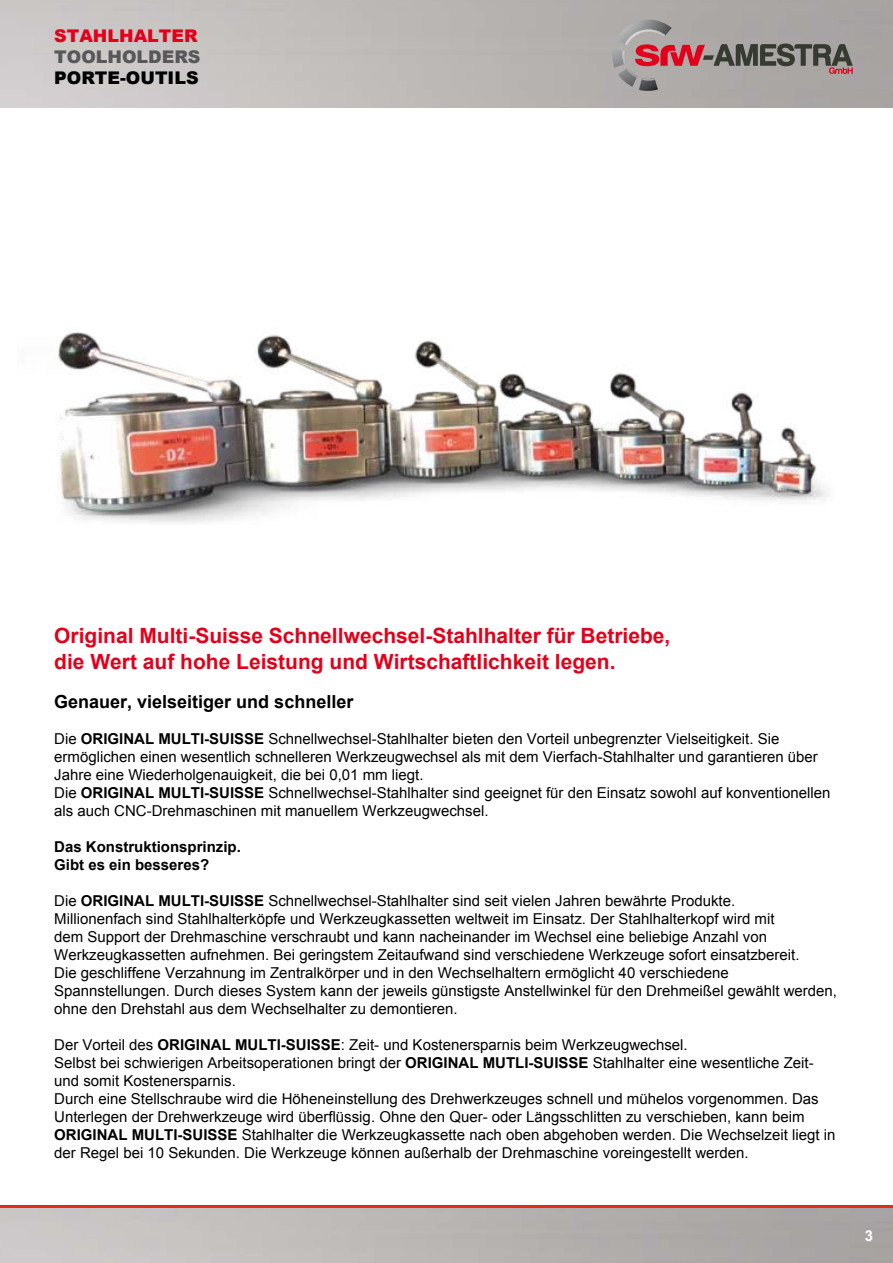
<style>
.page{position:relative;width:893px;height:1263px;background:#fff}
.page>*{position:absolute;margin:0;border:0;box-sizing:border-box;transform-origin:0 0}
.t1{font:700 21px/25.2px "Arial";color:#e2001a}
.t2{font:700 18px "Arial";color:#000}
.t3{font:900 17.4px "Arial";color:#000}
.t4{font:900 17.4px "Arial";color:#e2001a}
.t5{font:900 17.4px "Arial";color:#58585a}
.t6{font:15px/18px "Arial";color:#000}
.t7{font:700 15px/18px "Arial";color:#000}
.t8{font:700 15px "Arial";color:#fff}
.s1{font-weight:700}
</style>
<div class="page">
<img style="left:0;top:1207px;width:893px;height:56px">
<hr style="left:0;top:1205px;width:893px;height:2px;background:#e42a18">
<svg style="left:612px;top:20px;width:241px;height:71px;background:#9f908f"></svg>
<img style="left:57px;top:332px;width:771px;height:191px">
<p class="t4" style="left:54px;top:23px;width:145px">STAHLHALTER</p>
<p class="t5" style="left:54px;top:44px;width:146px">TOOLHOLDERS</p>
<p class="t3" style="left:54px;top:65px;width:144px">PORTE-OUTILS</p>
<h1 class="t1" style="left:54px;top:624px;width:618px">Original Multi-Suisse Schnellwechsel-Stahlhalter für Betriebe, die Wert auf hohe Leistung und Wirtschaftlichkeit legen.</h1>
<p class="t2" style="left:54px;top:690px;width:301px">Genauer, vielseitiger und schneller</p>
<p class="t6" style="left:54px;top:730px;width:778px">Die <span class="s1">ORIGINAL MULTI-SUISSE</span> Schnellwechsel-Stahlhalter bieten den Vorteil unbegrenzter Vielseitigkeit. Sie ermöglichen einen wesentlich schnelleren Werkzeugwechsel als mit dem Vierfach-Stahlhalter und garantieren über Jahre eine Wiederholgenauigkeit, die bei 0,01 mm liegt.<br>Die <span class="s1">ORIGINAL MULTI-SUISSE</span> Schnellwechsel-Stahlhalter sind geeignet für den Einsatz sowohl auf konventionellen als auch CNC-Drehmaschinen mit manuellem Werkzeugwechsel.</p>
<p class="t7" style="left:54px;top:838px;width:188px">Das Konstruktionsprinzip.<br>Gibt es ein besseres?</p>
<p class="t6" style="left:54px;top:892px;width:784px">Die <span class="s1">ORIGINAL MULTI-SUISSE</span> Schnellwechsel-Stahlhalter sind seit vielen Jahren bewährte Produkte.<br>Millionenfach sind Stahlhalterköpfe und Werkzeugkassetten weltweit im Einsatz. Der Stahlhalterkopf wird mit<br>dem Support der Drehmaschine verschraubt und kann nacheinander im Wechsel eine beliebige Anzahl von Werkzeugkassetten aufnehmen. Bei geringstem Zeitaufwand sind verschiedene Werkzeuge sofort einsatzbereit.<br>Die geschliffene Verzahnung im Zentralkörper und in den Wechselhaltern ermöglicht 40 verschiedene Spannstellungen. Durch dieses System kann der jeweils günstigste Anstellwinkel für den Drehmeißel gewählt werden, ohne den Drehstahl aus dem Wechselhalter zu demontieren.</p>
<p class="t6" style="left:54px;top:1036px;width:783px">Der Vorteil des <span class="s1">ORIGINAL MULTI-SUISSE</span>: Zeit- und Kostenersparnis beim Werkzeugwechsel.<br>Selbst bei schwierigen Arbeitsoperationen bringt der <span class="s1">ORIGINAL MUTLI-SUISSE</span> Stahlhalter eine wesentliche Zeit&shy;und somit Kostenersparnis.<br>Durch eine Stellschraube wird die Höheneinstellung des Drehwerkzeuges schnell und mühelos vorgenommen. Das Unterlegen der Drehwerkzeuge wird überflüssig. Ohne den Quer- oder Längsschlitten zu verschieben, kann beim <span class="s1">ORIGINAL MULTI-SUISSE</span> Stahlhalter die Werkzeugkassette nach oben abgehoben werden. Die Wechselzeit liegt in der Regel bei 10 Sekunden. Die Werkzeuge können außerhalb der Drehmaschine voreingestellt werden.</p>
<p class="t8" style="left:865px;top:1225px;width:10px">3</p>
</div>
